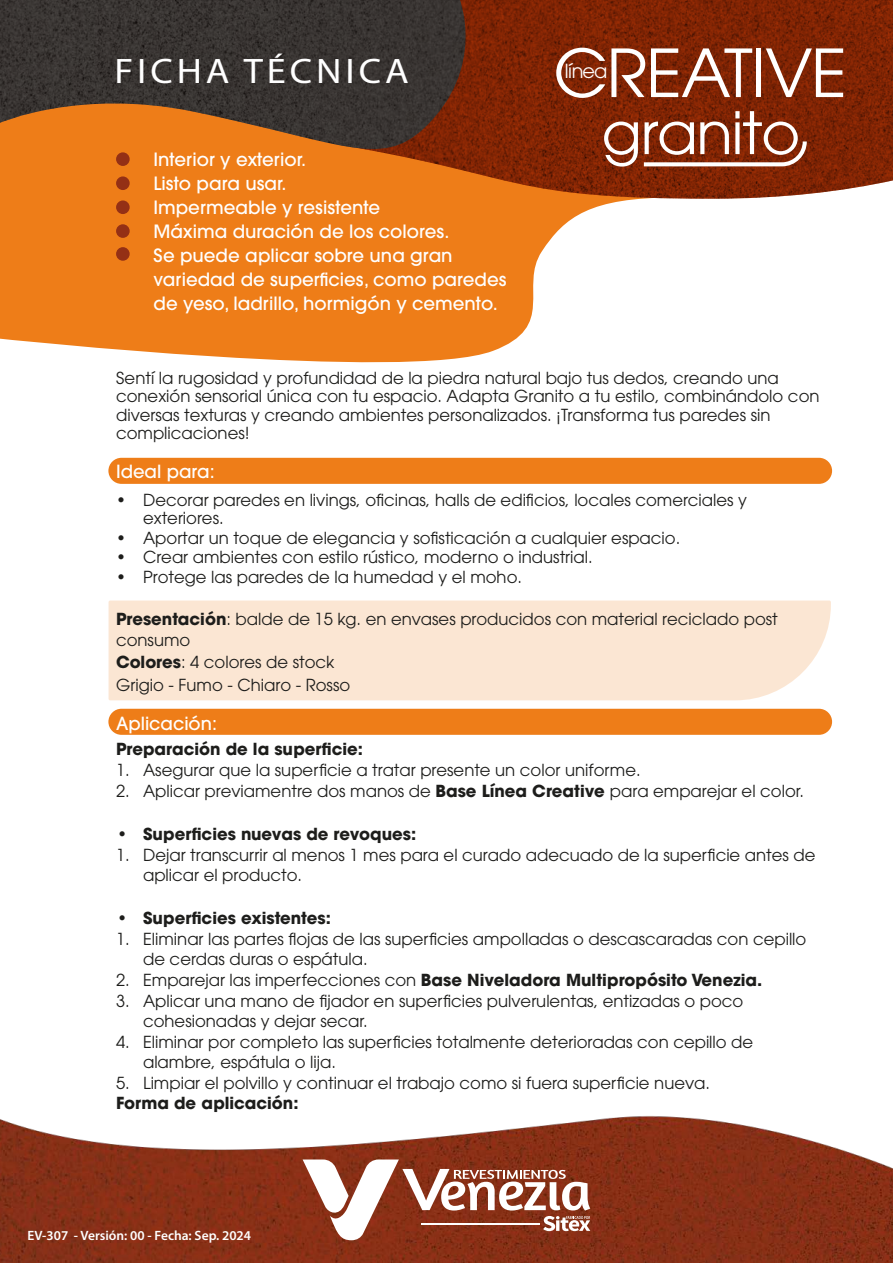
<style>
.page{position:relative;width:893px;height:1263px;background:#fff}
.page>*{position:absolute;margin:0;border:0;box-sizing:border-box;transform-origin:0 0}
.t1{font:65.7px "ITC Avant Garde Pro";letter-spacing:-.02em;color:#fff}
.t2{font:58.05px "ITC Avant Garde Pro";letter-spacing:-.02em;color:#fff}
.t3{font:35.55px "Myriad Pro";letter-spacing:.1em;color:#fff;scale:1.09 1}
.t4{font:19.35px "ITC Avant Garde Pro";letter-spacing:-.03em;color:#fff}
.t5{font:500 18.15px/24.2px "ITC Avant Garde Pro";color:#fff}
.t6{font:500 18px "ITC Avant Garde Pro";color:#fff}
.t7{font:16.5px/18px "ITC Avant Garde Pro";color:#1d1d1b}
.t8{font:700 16.5px "ITC Avant Garde Pro";color:#1d1d1b}
.t9{font:600 13.5px "Myriad Pro";color:#fff}
.s1{font-weight:700}
.s2{font-weight:400}
</style>
<div class="page">
<svg style="left:0;top:199px;width:638px;height:163px;fill:#ee7d18"></svg>
<img style="left:0;top:1116px;width:893px;height:147px">
<img style="left:0;top:0;width:893px;height:199px">
<svg style="left:303px;top:1159px;width:287px;height:81px"></svg>
<hr style="left:422px;top:1223px;width:118px;height:2px;background:#fff">
<svg style="left:644px;top:141px;width:163px;height:25px;background:#93462b"></svg>
<div style="left:108px;top:458px;width:724px;height:26px;background:#ee7d18;border-radius:13px"></div>
<div style="left:108px;top:709px;width:724px;height:26px;background:#ee7d18;border-radius:13px"></div>
<div style="left:109px;top:600px;width:722px;height:100px;background:#fbe6d3"></div>
<div style="left:116px;top:152px;width:14px;height:14px;background:#943015;border-radius:50%"></div>
<div style="left:116px;top:176px;width:14px;height:14px;background:#943015;border-radius:50%"></div>
<div style="left:116px;top:224px;width:14px;height:14px;background:#943015;border-radius:50%"></div>
<div style="left:116px;top:247px;width:14px;height:14px;background:#943015;border-radius:50%"></div>
<div style="left:116px;top:200px;width:14px;height:14px;background:#943015;border-radius:50%"></div>
<h1 class="t1" style="left:553px;top:32px;width:295px">CREATIVE</h1>
<h3 class="t3" style="left:115px;top:49px;width:272px">FICHA TÉCNICA</h3>
<p class="t4" style="left:565px;top:59px;width:44px">línea</p>
<p class="t5" style="left:153px;top:147px;width:354px">Interior y exterior.<br>Listo para usar.<br>Impermeable y resistente<br>Máxima duración de los colores.<br>Se puede aplicar sobre una gran variedad de superficies, como paredes de yeso, ladrillo, hormigón y cemento.</p>
<h2 class="t2" style="left:602px;top:97px;width:200px">granito</h2>
<p class="t7" style="left:116px;top:369px;width:705px">Sentí la rugosidad y profundidad de la piedra natural bajo tus dedos, creando una conexión sensorial única con tu espacio. Adapta Granito a tu estilo, combinándolo con diversas texturas y creando ambientes personalizados. ¡Transforma tus paredes sin complicaciones!</p>
<p class="t6" style="left:116px;top:459px;width:100px">Ideal para:</p>
<p class="t7" style="left:143px;top:491px;width:605px;text-indent:-27px">• Decorar paredes en livings, oficinas, halls de edificios, locales comerciales y exteriores.</p>
<p class="t7" style="left:116px;top:528px;width:566px">• Aportar un toque de elegancia y sofisticación a cualquier espacio.</p>
<p class="t7" style="left:116px;top:548px;width:478px">• Crear ambientes con estilo rústico, moderno o industrial.</p>
<p class="t7" style="left:116px;top:567px;width:407px">• Protege las paredes de la humedad y el moho.</p>
<p class="t7" style="left:116px;top:608px;width:663px;line-height:21px"><span class="s1">Presentación</span>: balde de 15 kg. en envases producidos con material reciclado post consumo</p>
<p class="t7" style="left:116px;top:650px;width:236px;line-height:22.5px"><span class="s1">Colores</span>: 4 colores de stock<br>Grigio - Fumo - Chiaro - Rosso</p>
<p class="t6" style="left:116px;top:711px;width:102px">Aplicación:</p>
<p class="t8" style="left:116px;top:737px;width:248px">Preparación de la superficie:</p>
<p class="t7" style="left:116px;top:761px;width:526px">1. Asegurar que la superficie a tratar presente un color uniforme.</p>
<p class="t7" style="left:116px;top:782px;width:690px">2. Aplicar previamentre dos manos de <span class="s1">Base Línea Creative</span> para emparejar el color.</p>
<p class="t8" style="left:116px;top:823px;width:302px">• Superficies nuevas de revoques:</p>
<p class="t7" style="left:143px;top:845px;width:674px;line-height:19.8px;text-indent:-27px">1. Dejar transcurrir al menos 1 mes para el curado adecuado de la superficie antes de aplicar el producto.</p>
<p class="t8" style="left:116px;top:906px;width:216px">• Superficies existentes:</p>
<p class="t7" style="left:143px;top:929px;width:665px;line-height:19.8px;text-indent:-27px">1. Eliminar las partes flojas de las superficies ampolladas o descascaradas con cepillo de cerdas duras o espátula.</p>
<p class="t8" style="left:116px;top:969px;width:648px"><span class="s2">2. Emparejar las imperfecciones con</span> Base Niveladora Multipropósito Venezia.</p>
<p class="t7" style="left:143px;top:991px;width:602px;line-height:19.8px;text-indent:-27px">3. Aplicar una mano de fijador en superficies pulverulentas, entizadas o poco cohesionadas y dejar secar.</p>
<p class="t7" style="left:143px;top:1032px;width:612px;line-height:19.8px;text-indent:-27px">4. Eliminar por completo las superficies totalmente deterioradas con cepillo de alambre, espátula o lija.</p>
<p class="t7" style="left:116px;top:1074px;width:595px">5. Limpiar el polvillo y continuar el trabajo como si fuera superficie nueva.</p>
<p class="t8" style="left:116px;top:1092px;width:184px">Forma de aplicación:</p>
<p class="t9" style="left:27px;top:1227px;width:225px">EV-307 - Versión: 00 - Fecha: Sep. 2024</p>
</div>
